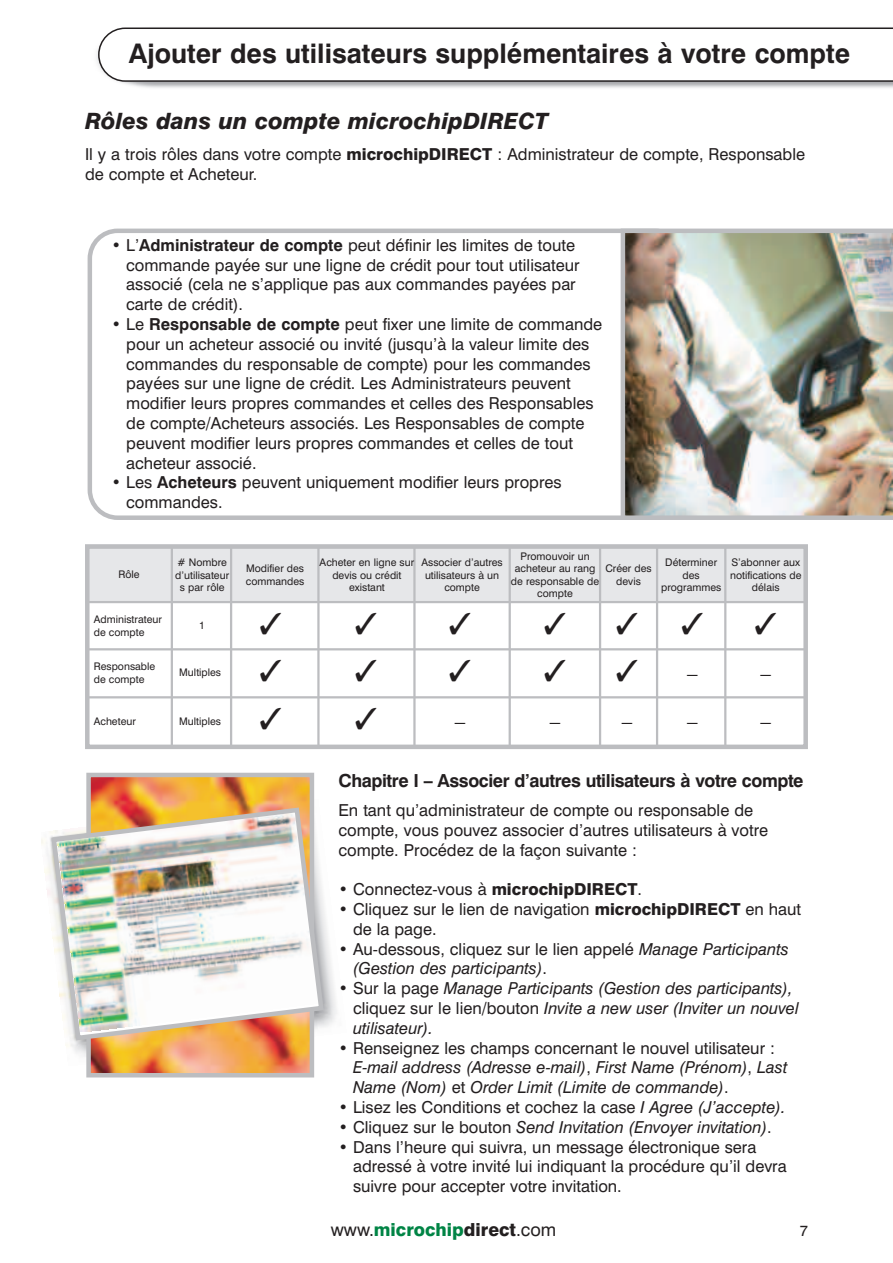
<style>
.page{position:relative;width:893px;height:1263px;background:#fff}
.page>*{position:absolute;margin:0;border:0;box-sizing:border-box;transform-origin:0 0}
.t1{font:700 27px "Swiss 721 BT";color:#231f20}
.t2{font:italic 800 22.5px "Swiss 721 BT";color:#231f20}
.t3{font:21px "Swiss 721 BT";color:#231f20}
.t4{font:700 18px "Swiss 721 BT";letter-spacing:-.025em;color:#231f20}
.t5{font:800 18px "Swiss 721 BT";color:#008445}
.t6{font:16.5px/19.8px "Swiss 721 BT";color:#231f20}
.t7{font:italic 16.5px/19.8px "Swiss 721 BT";color:#231f20}
.t8{font:15px "Swiss 721 BT";color:#231f20}
.t9{font:10.5px/12.6px "Swiss 721 BT";color:#231f20;text-align:center}
.s1{font-weight:800}
.s2{font-weight:700}
.s3{font-style:normal}
.s4{font-style:italic}
.s5{font-weight:400;color:#231f20}
.s6{color:#231f20}
</style>
<div class="page">
<div style="left:85px;top:544px;width:723px;height:59px;background:#e6e7e9"></div>
<svg style="left:98px;top:28px;width:795px;height:54px"></svg>
<svg style="left:88px;top:229px;width:533px;height:291px"></svg>
<img style="left:621px;top:229px;width:272px;height:291px">
<div style="left:85px;top:544px;width:723px;height:205px;border:4px solid #bcbdc0"></div>
<hr style="left:171px;top:546px;width:2px;height:201px;background:#bcbdc0">
<hr style="left:230px;top:546px;width:2px;height:201px;background:#bcbdc0">
<hr style="left:317px;top:546px;width:3px;height:201px;background:#bcbdc0">
<hr style="left:413px;top:546px;width:3px;height:201px;background:#bcbdc0">
<hr style="left:509px;top:546px;width:2px;height:201px;background:#bcbdc0">
<hr style="left:599px;top:546px;width:2px;height:201px;background:#bcbdc0">
<hr style="left:656px;top:546px;width:2px;height:201px;background:#bcbdc0">
<hr style="left:724px;top:546px;width:2px;height:201px;background:#bcbdc0">
<hr style="left:87px;top:601px;width:718px;height:2px;background:#bcbdc0">
<hr style="left:87px;top:648px;width:718px;height:2px;background:#bcbdc0">
<hr style="left:87px;top:696px;width:718px;height:2px;background:#bcbdc0">
<img style="left:91px;top:778px;width:218px;height:294px">
<div style="left:86px;top:773px;width:228px;height:304px;border:4px solid #bcbdc0"></div>
<img style="left:49px;top:805px;width:277px;height:238px">
<svg style="left:413px;top:613px;width:3px;height:21px"></svg>
<svg style="left:601px;top:613px;width:1px;height:21px"></svg>
<svg style="left:724px;top:613px;width:3px;height:21px"></svg>
<svg style="left:413px;top:660px;width:3px;height:21px"></svg>
<svg style="left:601px;top:660px;width:1px;height:21px"></svg>
<h1 class="t1" style="left:129px;top:44px;width:723px">Ajouter des utilisateurs supplémentaires à votre compte</h1>
<h2 class="t2" style="left:85px;top:112px;width:464px">Rôles dans un compte microchipDIRECT</h2>
<p class="t6" style="left:85px;top:146px;width:722px">Il y a trois rôles dans votre compte <span class="s1">microchipDIRECT</span> : Administrateur de compte, Responsable de compte et Acheteur.</p>
<p class="t6" style="left:126px;top:237px;width:455px;text-indent:-15px"><span class="s2">•</span> L’<span class="s2">Administrateur de compte</span> peut définir les limites de toute commande payée sur une ligne de crédit pour tout utilisateur associé (cela ne s’applique pas aux commandes payées par carte de crédit).</p>
<p class="t6" style="left:126px;top:316px;width:478px;text-indent:-15px"><span class="s2">•</span> Le <span class="s2">Responsable de compte</span> peut fixer une limite de commande pour un acheteur associé ou invité (jusqu’à la valeur limite des commandes du responsable de compte) pour les commandes payées sur une ligne de crédit. Les Administrateurs peuvent modifier leurs propres commandes et celles des Responsables de compte/Acheteurs associés. Les Responsables de compte peuvent modifier leurs propres commandes et celles de tout acheteur associé.</p>
<p class="t6" style="left:126px;top:474px;width:437px;text-indent:-15px"><span class="s2">•</span> Les <span class="s2">Acheteurs</span> peuvent uniquement modifier leurs propres commandes.</p>
<p class="t9" style="left:118px;top:569px;width:23px">Rôle</p>
<p class="t9" style="left:175px;top:557px;width:55px"># Nombre d’utilisateur s par rôle</p>
<p class="t9" style="left:246px;top:563px;width:60px;text-align:left">Modifier des commandes</p>
<p class="t9" style="left:320px;top:557px;width:96px">Acheter en ligne sur devis ou crédit existant</p>
<p class="t9" style="left:421px;top:557px;width:83px">Associer d’autres utilisateurs à un compte</p>
<p class="t9" style="left:511px;top:551px;width:90px">Promouvoir un acheteur au rang de responsable de compte</p>
<p class="t9" style="left:605px;top:563px;width:48px">Créer des devis</p>
<p class="t9" style="left:661px;top:557px;width:62px">Déterminer des programmes</p>
<p class="t9" style="left:730px;top:557px;width:73px">S’abonner aux notifications de délais</p>
<p class="t9" style="left:94px;top:614px;width:70px;text-align:left">Administrateur de compte</p>
<p class="t9" style="left:199px;top:620px;width:7px">1</p>
<p class="t9" style="left:94px;top:661px;width:63px;text-align:left">Responsable de compte</p>
<p class="t9" style="left:179px;top:667px;width:43px">Multiples</p>
<p class="t3" style="left:687px;top:666px;width:12px">–</p>
<p class="t3" style="left:761px;top:666px;width:12px">–</p>
<p class="t9" style="left:94px;top:716px;width:44px">Acheteur</p>
<p class="t9" style="left:179px;top:716px;width:43px">Multiples</p>
<p class="t3" style="left:455px;top:714px;width:12px">–</p>
<p class="t3" style="left:550px;top:714px;width:12px">–</p>
<p class="t3" style="left:622px;top:714px;width:12px">–</p>
<p class="t3" style="left:687px;top:714px;width:12px">–</p>
<p class="t3" style="left:761px;top:714px;width:12px">–</p>
<p class="t4" style="left:338px;top:774px;width:467px">Chapitre I – Associer d’autres utilisateurs à votre compte</p>
<p class="t6" style="left:338px;top:802px;width:431px">En tant qu’administrateur de compte ou responsable de compte, vous pouvez associer d’autres utilisateurs à votre compte. Procédez de la façon suivante :</p>
<p class="t6" style="left:338px;top:881px;width:305px">• Connectez-vous à <span class="s1">microchipDIRECT</span>.</p>
<p class="t6" style="left:353px;top:901px;width:450px;text-indent:-15px">• Cliquez sur le lien de navigation <span class="s1">microchipDIRECT</span> en haut de la page.</p>
<p class="t7" style="left:353px;top:940px;width:437px;text-indent:-15px"><span class="s3">• Au-dessous, cliquez sur le lien appelé</span> Manage Participants (Gestion des participants)<span class="s3">.</span></p>
<p class="t7" style="left:353px;top:980px;width:447px;text-indent:-15px"><span class="s3">• Sur la page</span> Manage Participants (Gestion des participants), <span class="s3">cliquez sur le lien/bouton</span> Invite a new user (Inviter un nouvel utilisateur).</p>
<p class="t7" style="left:353px;top:1039px;width:436px;text-indent:-15px"><span class="s3">• Renseignez les champs concernant le nouvel utilisateur :<br></span>E-mail address (Adresse e-mail)<span class="s3">,</span> First Name (Prénom)<span class="s3">,</span> Last<br>Name (Nom) <span class="s3">et</span> Order Limit (Limite de commande)<span class="s3">.</span></p>
<p class="t6" style="left:338px;top:1099px;width:449px">• Lisez les Conditions et cochez la case <span class="s4">I Agree (J’accepte).</span></p>
<p class="t7" style="left:338px;top:1119px;width:435px"><span class="s3">• Cliquez sur le bouton</span> Send Invitation (Envoyer invitation)<span class="s3">.</span></p>
<p class="t6" style="left:353px;top:1138px;width:435px;text-indent:-15px">• Dans l’heure qui suivra, un message électronique sera adressé à votre invité lui indiquant la procédure qu’il devra suivre pour accepter votre invitation.</p>
<p class="t5" style="left:331px;top:1222px;width:227px"><span class="s5">www.</span>microchip<span class="s6">direct</span><span class="s5">.com</span></p>
<p class="t8" style="left:800px;top:1225px;width:10px">7</p>
</div>
